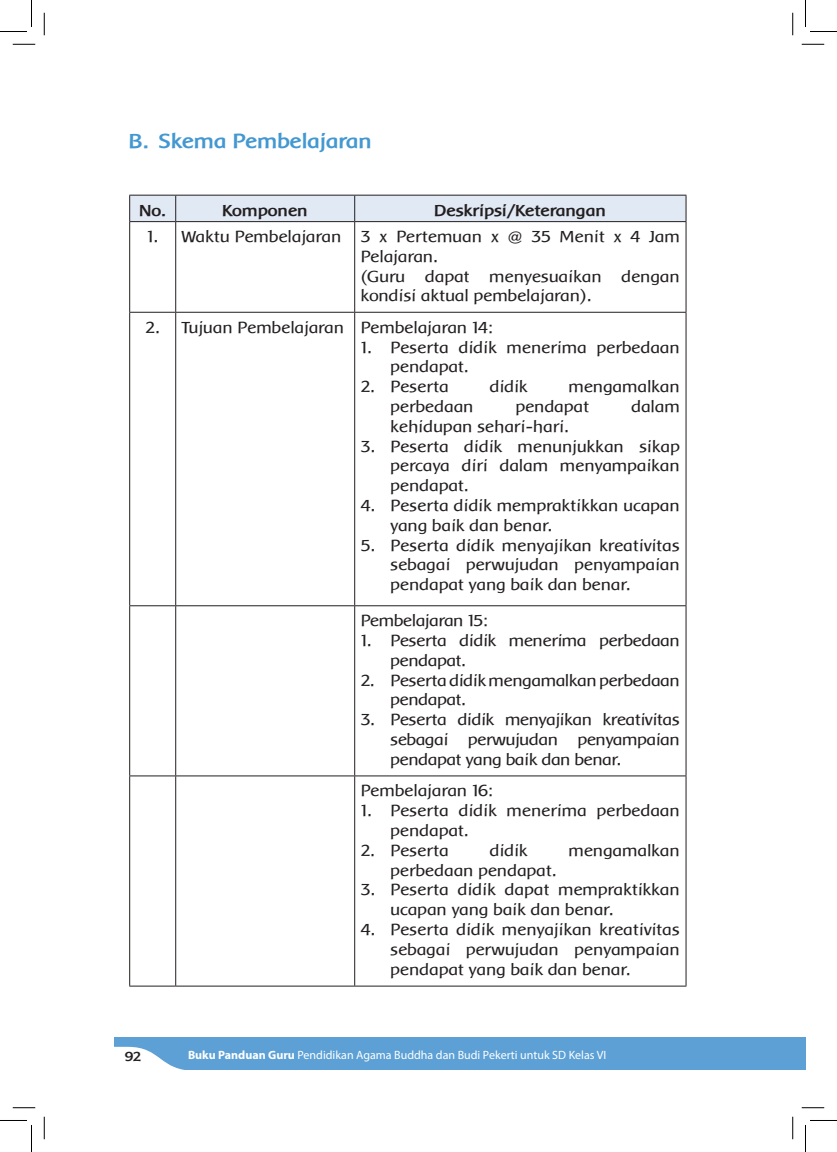
<style>
.page{position:relative;width:837px;height:1152px;background:#fff}
.page>*{position:absolute;margin:0;border:0;box-sizing:border-box;transform-origin:0 0}
.t1{font:700 21px "Baar Metanoia";color:#4398d1}
.t2{font:16.5px/19.8px "Baar Metanoia";color:#231f20}
.t3{font:16.5px/19.8px "Baar Metanoia";letter-spacing:-.02em;color:#231f20}
.t4{font:700 16.5px "Baar Metanoia";color:#231f20}
.t5{font:700 13.5px "Baar Metanoia";color:#231f20}
.t6{font:12px "Myriad Pro";color:#fff}
.s1{font-weight:700}
</style>
<div class="page">
<div style="left:793px;top:1037px;width:12px;height:33px;background:#5ca0d5"></div>
<div style="left:114px;top:1037px;width:678px;height:33px;background:#5ca0d5"></div>
<svg style="left:114px;top:1046px;width:71px;height:24px"></svg>
<div style="left:129px;top:195px;width:558px;height:27px;background:#e1e9f5"></div>
<hr style="left:129px;top:221px;width:47px;height:1px;background:#231f20">
<hr style="left:129px;top:222px;width:1px;height:90px;background:#231f20">
<hr style="left:176px;top:221px;width:179px;height:1px;background:#231f20">
<hr style="left:175px;top:222px;width:1px;height:90px;background:#231f20">
<hr style="left:355px;top:221px;width:331px;height:1px;background:#231f20">
<hr style="left:354px;top:222px;width:1px;height:90px;background:#231f20">
<hr style="left:686px;top:222px;width:1px;height:90px;background:#231f20">
<hr style="left:129px;top:312px;width:47px;height:1px;background:#231f20">
<hr style="left:129px;top:313px;width:1px;height:292px;background:#231f20">
<hr style="left:176px;top:312px;width:179px;height:1px;background:#231f20">
<hr style="left:175px;top:313px;width:1px;height:292px;background:#231f20">
<hr style="left:355px;top:312px;width:331px;height:1px;background:#231f20">
<hr style="left:354px;top:313px;width:1px;height:292px;background:#231f20">
<hr style="left:686px;top:313px;width:1px;height:292px;background:#231f20">
<hr style="left:129px;top:605px;width:47px;height:1px;background:#231f20">
<hr style="left:129px;top:606px;width:1px;height:169px;background:#231f20">
<hr style="left:176px;top:605px;width:179px;height:1px;background:#231f20">
<hr style="left:175px;top:606px;width:1px;height:169px;background:#231f20">
<hr style="left:355px;top:605px;width:331px;height:1px;background:#231f20">
<hr style="left:354px;top:606px;width:1px;height:169px;background:#231f20">
<hr style="left:686px;top:606px;width:1px;height:169px;background:#231f20">
<hr style="left:129px;top:775px;width:47px;height:1px;background:#231f20">
<hr style="left:129px;top:776px;width:1px;height:209px;background:#231f20">
<hr style="left:176px;top:775px;width:179px;height:1px;background:#231f20">
<hr style="left:175px;top:776px;width:1px;height:209px;background:#231f20">
<hr style="left:355px;top:775px;width:331px;height:1px;background:#231f20">
<hr style="left:354px;top:776px;width:1px;height:209px;background:#231f20">
<hr style="left:686px;top:776px;width:1px;height:209px;background:#231f20">
<hr style="left:129px;top:985px;width:47px;height:1px;background:#231f20">
<hr style="left:176px;top:985px;width:179px;height:1px;background:#231f20">
<hr style="left:355px;top:985px;width:331px;height:1px;background:#231f20">
<svg style="left:13px;top:44px;width:22px;height:1px"></svg>
<svg style="left:802px;top:44px;width:22px;height:1px"></svg>
<svg style="left:13px;top:1107px;width:22px;height:1px"></svg>
<svg style="left:802px;top:1107px;width:22px;height:1px"></svg>
<svg style="left:44px;top:13px;width:1px;height:22px"></svg>
<svg style="left:44px;top:1116px;width:1px;height:23px"></svg>
<svg style="left:792px;top:13px;width:1px;height:22px"></svg>
<svg style="left:792px;top:1116px;width:1px;height:23px"></svg>
<svg style="left:0;top:0;width:32px;height:32px"></svg>
<svg style="left:0;top:1120px;width:32px;height:32px"></svg>
<svg style="left:805px;top:0;width:32px;height:32px"></svg>
<svg style="left:805px;top:1120px;width:32px;height:32px"></svg>
<p class="t1" style="left:129px;top:129px;width:244px">B. Skema Pembelajaran</p>
<p class="t4" style="left:139px;top:201px;width:28px">No.</p>
<p class="t4" style="left:222px;top:201px;width:87px">Komponen</p>
<p class="t4" style="left:434px;top:201px;width:173px">Deskripsi/Keterangan</p>
<p class="t2" style="left:361px;top:227px;width:321px;text-indent:-214px">1. Waktu Pembelajaran 3 x Pertemuan x @ 35 Menit x 4 Jam<br>Pelajaran.<br>(Guru dapat menyesuaikan dengan kondisi aktual pembelajaran).</p>
<p class="t2" style="left:146px;top:317px;width:349px">2. Tujuan Pembelajaran Pembelajaran 14:</p>
<p class="t2" style="left:390px;top:337px;width:291px;text-indent:-30px">1. Peserta didik menerima perbedaan pendapat.</p>
<p class="t2" style="left:361px;top:377px;width:90px">2. Peserta</p>
<p class="t2" style="left:490px;top:377px;width:40px">didik</p>
<p class="t2" style="left:569px;top:377px;width:113px">mengamalkan</p>
<p class="t2" style="left:390px;top:396px;width:85px">perbedaan</p>
<p class="t2" style="left:516px;top:396px;width:75px">pendapat</p>
<p class="t2" style="left:631px;top:396px;width:50px">dalam</p>
<p class="t2" style="left:390px;top:416px;width:180px">kehidupan sehari-hari.</p>
<p class="t2" style="left:390px;top:436px;width:291px;text-align:justify;text-indent:-30px">3. Peserta didik menunjukkan sikap percaya diri dalam menyampaikan pendapat.</p>
<p class="t2" style="left:390px;top:495px;width:291px;text-indent:-30px">4. Peserta didik mempraktikkan ucapan yang baik dan benar.</p>
<p class="t2" style="left:390px;top:535px;width:291px;text-align:justify;text-indent:-30px">5. Peserta didik menyajikan kreativitas sebagai perwujudan penyampaian pendapat yang baik dan benar.</p>
<p class="t3" style="left:361px;top:611px;width:129px">Pembelajaran 15:</p>
<p class="t3" style="left:390px;top:630px;width:291px;text-indent:-30px">1. Peserta didik menerima perbedaan pendapat.</p>
<p class="t3" style="left:390px;top:670px;width:291px;text-indent:-30px">2. Peserta didik mengamalkan perbedaan pendapat.</p>
<p class="t2" style="left:390px;top:710px;width:291px;text-align:justify;text-indent:-30px">3. Peserta didik menyajikan kreativitas sebagai perwujudan penyampaian pendapat yang baik dan benar.</p>
<p class="t2" style="left:361px;top:781px;width:134px">Pembelajaran 16:</p>
<p class="t2" style="left:390px;top:801px;width:291px;text-indent:-30px">1. Peserta didik menerima perbedaan pendapat.</p>
<p class="t2" style="left:361px;top:840px;width:90px">2. Peserta</p>
<p class="t2" style="left:490px;top:840px;width:40px">didik</p>
<p class="t2" style="left:569px;top:840px;width:113px">mengamalkan</p>
<p class="t2" style="left:390px;top:860px;width:168px">perbedaan pendapat.</p>
<p class="t2" style="left:390px;top:880px;width:291px;text-indent:-30px">3. Peserta didik dapat mempraktikkan ucapan yang baik dan benar.</p>
<p class="t2" style="left:390px;top:919px;width:291px;text-align:justify;text-indent:-30px">4. Peserta didik menyajikan kreativitas sebagai perwujudan penyampaian pendapat yang baik dan benar.</p>
<p class="t5" style="left:125px;top:1049px;width:18px">92</p>
<p class="t6" style="left:188px;top:1047px;width:420px"><span class="s1">Buku Panduan Guru</span> Pendidikan Agama Buddha dan Budi Pekerti untuk SD Kelas VI</p>
</div>
